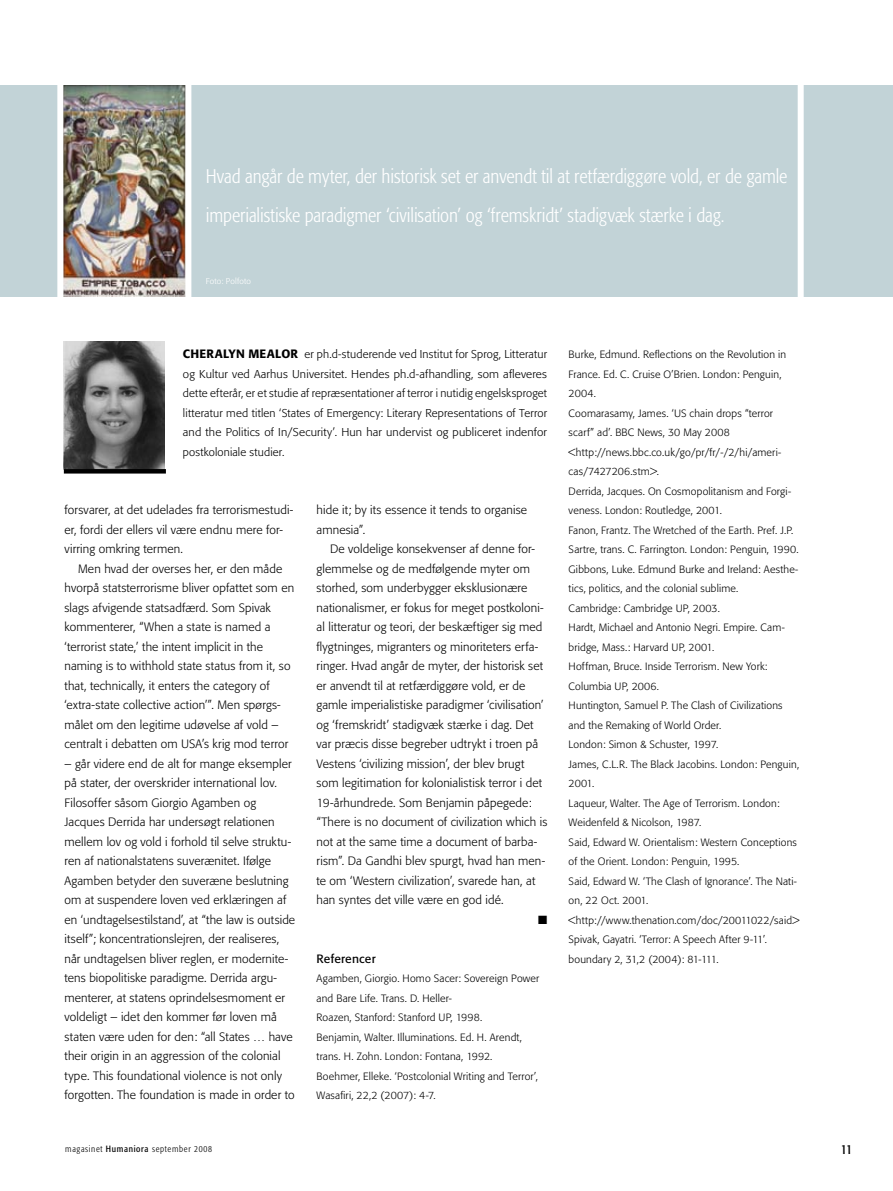
<style>
.page{position:relative;width:893px;height:1191px;background:#fff}
.page>*{position:absolute;margin:0;border:0;box-sizing:border-box;transform-origin:0 0}
.t1{font:300 condensed 19.5px/39px "Formata";letter-spacing:-.005em;color:#fff}
.t2{font:condensed 13.5px "Formata";color:#000}
.t3{font:300 12px/19.5px "Formata";letter-spacing:.01em;color:#000}
.t4{font:12px "Formata";letter-spacing:.02em;color:#000}
.t5{font:12px "Zapf Dingbats ITC";color:#000}
.t6{font:300 11.25px/19.5px "Formata";letter-spacing:.015em;color:#000;text-align:justify}
.t7{font:300 10.5px/19.5px "Formata";letter-spacing:.015em;color:#000}
.t8{font:300 condensed 9px "Formata";letter-spacing:.075em;color:#000}
.t9{font:300 8.25px "Formata";letter-spacing:.02em;color:#fff}
.s1{font-weight:500;font-size:12px}
.s2{font-weight:400}
</style>
<div class="page">
<div style="left:0;top:85px;width:893px;height:211px;background:#c2d3d7"></div>
<img style="left:64px;top:342px;width:101px;height:127px">
<hr style="left:64px;top:469px;width:102px;height:4px;background:#000">
<img style="left:63px;top:85px;width:122px;height:211px">
<div style="left:185px;top:75px;width:6px;height:245px;background:#fff"></div>
<div style="left:57px;top:75px;width:6px;height:245px;background:#fff"></div>
<div style="left:798px;top:75px;width:6px;height:245px;background:#fff"></div>
<h1 class="t1" style="left:206px;top:156px;width:583px">Hvad angår de myter, der historisk set er anvendt til at retfærdiggøre vold, er de gamle imperialistiske paradigmer ‘civilisation’ og ‘fremskridt’ stadigvæk stærke i dag.</h1>
<p class="t9" style="left:206px;top:276px;width:47px">Foto: Polfoto</p>
<p class="t6" style="left:183px;top:344px;width:366px"><span class="s1">CHERALYN MEALOR</span> er ph.d-studerende ved Institut for Sprog, Litteratur og Kultur ved Aarhus Universitet. Hendes ph.d-afhandling, som afleveres dette efterår, er et studie af repræsentationer af terror i nutidig engelsksproget litteratur med titlen ‘States of Emergency: Literary Representations of Terror and the Politics of In/Security’. Hun har undervist og publiceret indenfor postkoloniale studier.</p>
<p class="t3" style="left:65px;top:500px;width:230px">forsvarer, at det udelades fra terrorismestudi&shy;er, fordi der ellers vil være endnu mere for&shy;virring omkring termen.</p>
<p class="t3" style="left:65px;top:559px;width:231px;text-indent:14px">Men hvad der overses her, er den måde hvorpå statsterrorisme bliver opfattet som en slags afvigende statsadfærd. Som Spivak kommenterer, “When a state is named a ‘terrorist state,’ the intent implicit in the naming is to withhold state status from it, so that, technically, it enters the category of ‘extra-state collective action’”. Men spørgs&shy;målet om den legitime udøvelse af vold – centralt i debatten om USA’s krig mod terror</p>
<p class="t3" style="left:65px;top:754px;width:232px">– går videre end de alt for mange eksempler på stater, der overskrider international lov.<br>Filosoffer såsom Giorgio Agamben og Jacques Derrida har undersøgt relationen mellem lov og vold i forhold til selve struktu&shy;ren af nationalstatens suverænitet. Ifølge Agamben betyder den suveræne beslutning om at suspendere loven ved erklæringen af en ‘undtagelsestilstand’, at “the law is outside itself”; koncentrationslejren, der realiseres, når undtagelsen bliver reglen, er modernite&shy;tens biopolitiske paradigme. Derrida argu&shy;menterer, at statens oprindelsesmoment er voldeligt – idet den kommer før loven må staten være uden for den: “all States … have their origin in an aggression of the colonial type. This foundational violence is not only forgotten. The foundation is made in order to</p>
<p class="t3" style="left:317px;top:500px;width:212px">hide it; by its essence it tends to organise amnesia”.</p>
<p class="t3" style="left:317px;top:539px;width:232px;text-indent:14px">De voldelige konsekvenser af denne for&shy;glemmelse og de medfølgende myter om storhed, som underbygger eksklusionære nationalismer, er fokus for meget postkoloni&shy;al litteratur og teori, der beskæftiger sig med flygtninges, migranters og minoriteters erfa&shy;ringer. Hvad angår de myter, der historisk set er anvendt til at retfærdiggøre vold, er de gamle imperialistiske paradigmer ‘civilisation’ og ‘fremskridt’ stadigvæk stærke i dag. Det var præcis disse begreber udtrykt i troen på Vestens ‘civilizing mission’, der blev brugt som legitimation for kolonialistisk terror i det 19-århundrede. Som Benjamin påpegede: “There is no document of civilization which is not at the same time a document of barba&shy;rism”. Da Gandhi blev spurgt, hvad han men&shy;te om ‘Western civilization’, svarede han, at han syntes det ville være en god idé.</p>
<p class="t5" style="left:538px;top:914px;width:11px">■</p>
<p class="t4" style="left:317px;top:951px;width:61px">Referencer</p>
<p class="t7" style="left:317px;top:969px;width:224px">Agamben, Giorgio. Homo Sacer: Sovereign Power and Bare Life. Trans. D. Heller-<br>Roazen, Stanford: Stanford UP, 1998.<br>Benjamin, Walter. Illuminations. Ed. H. Arendt, trans. H. Zohn. London: Fontana, 1992.<br>Boehmer, Elleke. ‘Postcolonial Writing and Terror’, Wasafiri, 22,2 (2007): 4-7.</p>
<p class="t7" style="left:569px;top:345px;width:232px">Burke, Edmund. Reflections on the Revolution in France. Ed. C. Cruise O’Brien. London: Penguin, 2004.<br>Coomarasamy, James. ‘US chain drops “terror scarf” ad’. BBC News, 30 May 2008 &lt;http://news.bbc.co.uk/go/pr/fr/-/2/hi/ameri&shy;cas/7427206.stm&gt;.<br>Derrida, Jacques. On Cosmopolitanism and Forgi&shy;veness. London: Routledge, 2001.<br>Fanon, Frantz. The Wretched of the Earth. Pref. J.P.<br>Sartre, trans. C. Farrington. London: Penguin, 1990.<br>Gibbons, Luke. Edmund Burke and Ireland: Aesthe&shy;tics, politics, and the colonial sublime.<br>Cambridge: Cambridge UP, 2003.<br>Hardt, Michael and Antonio Negri. Empire. Cam&shy;bridge, Mass.: Harvard UP, 2001.<br>Hoffman, Bruce. Inside Terrorism. New York:<br>Columbia UP, 2006.<br>Huntington, Samuel P. The Clash of Civilizations and the Remaking of World Order.<br>London: Simon &amp; Schuster, 1997.<br>James, C.L.R. The Black Jacobins. London: Penguin, 2001.<br>Laqueur, Walter. The Age of Terrorism. London:<br>Weidenfeld &amp; Nicolson, 1987.<br>Said, Edward W. Orientalism: Western Conceptions of the Orient. London: Penguin, 1995.<br>Said, Edward W. ‘The Clash of Ignorance’. The Nati&shy;on, 22 Oct. 2001. &lt;http://www.thenation.com/doc/20011022/said&gt; Spivak, Gayatri. ‘Terror: A Speech After 9-11’. boundary 2, 31,2 (2004): 81-111.</p>
<p class="t8" style="left:65px;top:1143px;width:148px">magasinet <span class="s2">Humaniora</span> september 2008</p>
<p class="t2" style="left:841px;top:1140px;width:13px">11</p>
</div>
